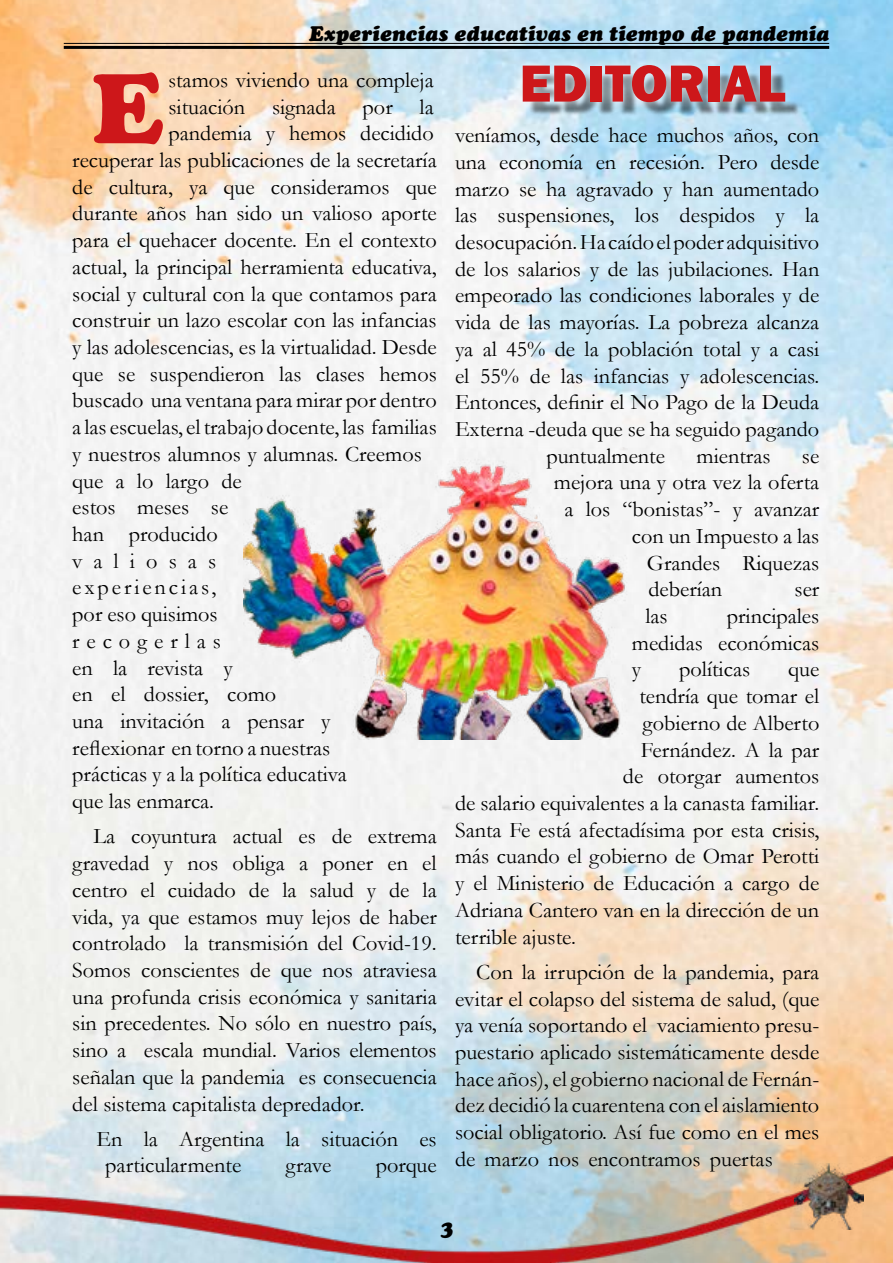
<style>
.page{position:relative;width:893px;height:1263px;background:#fff}
.page>*{position:absolute;margin:0;border:0;box-sizing:border-box;transform-origin:0 0}
.t1{font:98.4px "Cooper Black Std";color:#cd171a}
.t2{font:800 54px "Franklin Gothic";color:#cd171a}
.t3{font:italic 22.5px "Cooper Black Std";color:#000}
.t4{font:22.2px/26.7px "Garamond";color:#000;text-align:justify}
.t5{font:22.2px "Garamond";letter-spacing:.13em;color:#000}
.t6{font:22.2px "Garamond";letter-spacing:.31em;color:#000}
.t7{font:22.2px "Garamond";letter-spacing:.5em;color:#000}
.t8{font:italic 21px "Cooper Black Std";color:#000}
.s1{font-size:21px}
</style>
<div class="page">
<img style="left:0;top:0;width:893px;height:1157px">
<img style="left:0;top:1157px;width:893px;height:106px">
<hr style="left:64px;top:43px;width:765px;height:1px;background:#000">
<hr style="left:64px;top:46px;width:765px;height:3px;background:#000">
<div style="left:529px;top:73px;width:270px;height:42px;background:#000;opacity:.5"></div>
<div style="left:511px;top:57px;width:284px;height:54px;background:#fff;opacity:.75"></div>
<img style="left:243px;top:447px;width:403px;height:293px">
<img style="left:794px;top:1163px;width:70px;height:67px">
<p class="t8" style="left:309px;top:21px;width:522px">Experiencias educativas en tiempo de pandemia</p>
<h1 class="t1" style="left:92px;top:49px;width:73px">E</h1>
<p class="t4" style="left:168px;top:66px;width:267px"><span class="s1">s</span>tamos viviendo una compleja</p>
<p class="t4" style="left:168px;top:93px;width:267px">situación signada por la</p>
<p class="t4" style="left:168px;top:119px;width:267px">pandemia y hemos decidido</p>
<p class="t4" style="left:72px;top:146px;width:366px">recuperar las publicaciones de la secretaría</p>
<p class="t4" style="left:72px;top:173px;width:366px">de cultura, ya que consideramos que</p>
<p class="t4" style="left:72px;top:200px;width:366px">durante años han sido un valioso aporte</p>
<p class="t4" style="left:72px;top:226px;width:366px">para el quehacer docente. En el contexto</p>
<p class="t4" style="left:72px;top:253px;width:366px">actual, la principal herramienta educativa,</p>
<p class="t4" style="left:72px;top:280px;width:366px">social y cultural con la que contamos para</p>
<p class="t4" style="left:72px;top:306px;width:366px">construir un lazo escolar con las infancias</p>
<p class="t4" style="left:72px;top:333px;width:366px">y las adolescencias, es la virtualidad. Desde</p>
<p class="t4" style="left:72px;top:360px;width:366px">que se suspendieron las clases hemos</p>
<p class="t4" style="left:72px;top:386px;width:366px">buscado una ventana para mirar por dentro</p>
<p class="t4" style="left:72px;top:413px;width:366px">a las escuelas, el trabajo docente, las familias</p>
<p class="t4" style="left:72px;top:440px;width:351px">y nuestros alumnos y alumnas. Creemos</p>
<p class="t4" style="left:72px;top:467px;width:171px">que a lo largo de</p>
<p class="t4" style="left:72px;top:493px;width:158px">estos meses se</p>
<p class="t4" style="left:72px;top:520px;width:147px">han producido</p>
<p class="t7" style="left:72px;top:546px;width:145px">valiosas</p>
<p class="t5" style="left:72px;top:572px;width:146px">experiencias,</p>
<p class="t4" style="left:72px;top:600px;width:147px">por eso quisimos</p>
<p class="t6" style="left:72px;top:626px;width:150px">recogerlas</p>
<p class="t4" style="left:72px;top:654px;width:162px">en la revista y</p>
<p class="t4" style="left:72px;top:680px;width:206px">en el dossier, como</p>
<p class="t4" style="left:72px;top:707px;width:259px">una invitación a pensar y</p>
<p class="t4" style="left:72px;top:734px;width:259px">reflexionar en torno a nuestras</p>
<p class="t4" style="left:72px;top:760px;width:276px">prácticas y a la política educativa</p>
<p class="t4" style="left:72px;top:787px;width:143px">que las enmarca.</p>
<p class="t4" style="left:72px;top:822px;width:366px;text-indent:21px">La coyuntura actual es de extrema gravedad y nos obliga a poner en el centro el cuidado de la salud y de la vida, ya que estamos muy lejos de haber controlado la transmisión del Covid-19.<br>Somos conscientes de que nos atraviesa una profunda crisis económica y sanitaria sin precedentes. No sólo en nuestro país, sino a escala mundial. Varios elementos señalan que la pandemia es consecuencia del sistema capitalista depredador.</p>
<p class="t4" style="left:105px;top:1125px;width:333px;text-indent:-9px">En la Argentina la situación es particularmente</p>
<p class="t4" style="left:286px;top:1151px;width:47px">grave</p>
<p class="t4" style="left:376px;top:1151px;width:62px">porque</p>
<h2 class="t2" style="left:520px;top:49px;width:268px">EDITORIAL</h2>
<p class="t4" style="left:455px;top:121px;width:366px">veníamos, desde hace muchos años, con</p>
<p class="t4" style="left:455px;top:148px;width:366px">una economía en recesión. Pero desde</p>
<p class="t4" style="left:455px;top:175px;width:366px">marzo se ha agravado y han aumentado</p>
<p class="t4" style="left:455px;top:201px;width:366px">las suspensiones, los despidos y la</p>
<p class="t4" style="left:455px;top:228px;width:366px">desocupación. Ha caído el poder adquisitivo</p>
<p class="t4" style="left:455px;top:255px;width:366px">de los salarios y de las jubilaciones. Han</p>
<p class="t4" style="left:455px;top:281px;width:366px">empeorado las condiciones laborales y de</p>
<p class="t4" style="left:455px;top:308px;width:366px">vida de las mayorías. La pobreza alcanza</p>
<p class="t4" style="left:455px;top:335px;width:366px">ya al 45% de la población total y a casi</p>
<p class="t4" style="left:455px;top:362px;width:366px">el 55% de las infancias y adolescencias.</p>
<p class="t4" style="left:455px;top:388px;width:366px">Entonces, definir el No Pago de la Deuda</p>
<p class="t4" style="left:455px;top:415px;width:366px">Externa -deuda que se ha seguido pagando</p>
<p class="t4" style="left:546px;top:442px;width:120px">puntualmente</p>
<p class="t4" style="left:696px;top:442px;width:75px">mientras</p>
<p class="t4" style="left:802px;top:442px;width:19px">se</p>
<p class="t4" style="left:554px;top:468px;width:267px">mejora una y otra vez la oferta</p>
<p class="t4" style="left:564px;top:495px;width:256px">a los “bonistas”- y avanzar</p>
<p class="t4" style="left:632px;top:522px;width:189px">con un Impuesto a las</p>
<p class="t4" style="left:647px;top:549px;width:174px">Grandes Riquezas</p>
<p class="t4" style="left:648px;top:575px;width:75px">deberían</p>
<p class="t4" style="left:794px;top:575px;width:26px">ser</p>
<p class="t4" style="left:645px;top:602px;width:24px">las</p>
<p class="t4" style="left:632px;top:602px;width:189px;text-indent:95px">principales medidas económicas y</p>
<p class="t4" style="left:679px;top:655px;width:72px">políticas</p>
<p class="t4" style="left:788px;top:655px;width:33px">que</p>
<p class="t4" style="left:639px;top:682px;width:181px">tendría que tomar el</p>
<p class="t4" style="left:642px;top:709px;width:178px">gobierno de Alberto</p>
<p class="t4" style="left:641px;top:736px;width:180px">Fernández. A la par</p>
<p class="t4" style="left:623px;top:762px;width:198px">de otorgar aumentos</p>
<p class="t4" style="left:455px;top:789px;width:366px">de salario equivalentes a la canasta familiar.</p>
<p class="t4" style="left:455px;top:816px;width:366px">Santa Fe está afectadísima por esta crisis,</p>
<p class="t4" style="left:455px;top:842px;width:366px">más cuando el gobierno de Omar Perotti</p>
<p class="t4" style="left:455px;top:869px;width:366px">y el Ministerio de Educación a cargo de</p>
<p class="t4" style="left:455px;top:896px;width:366px">Adriana Cantero van en la dirección de un</p>
<p class="t4" style="left:455px;top:923px;width:122px">terrible ajuste.</p>
<p class="t4" style="left:455px;top:958px;width:366px;text-indent:21px">Con la irrupción de la pandemia, para evitar el colapso del sistema de salud, (que ya venía soportando el vaciamiento presu&shy;puestario aplicado sistemáticamente desde hace años), el gobierno nacional de Fernán&shy;dez decidió la cuarentena con el aislamiento social obligatorio. Así fue como en el mes de marzo nos encontramos puertas</p>
<p class="t3" style="left:440px;top:1214px;width:15px">3</p>
</div>
